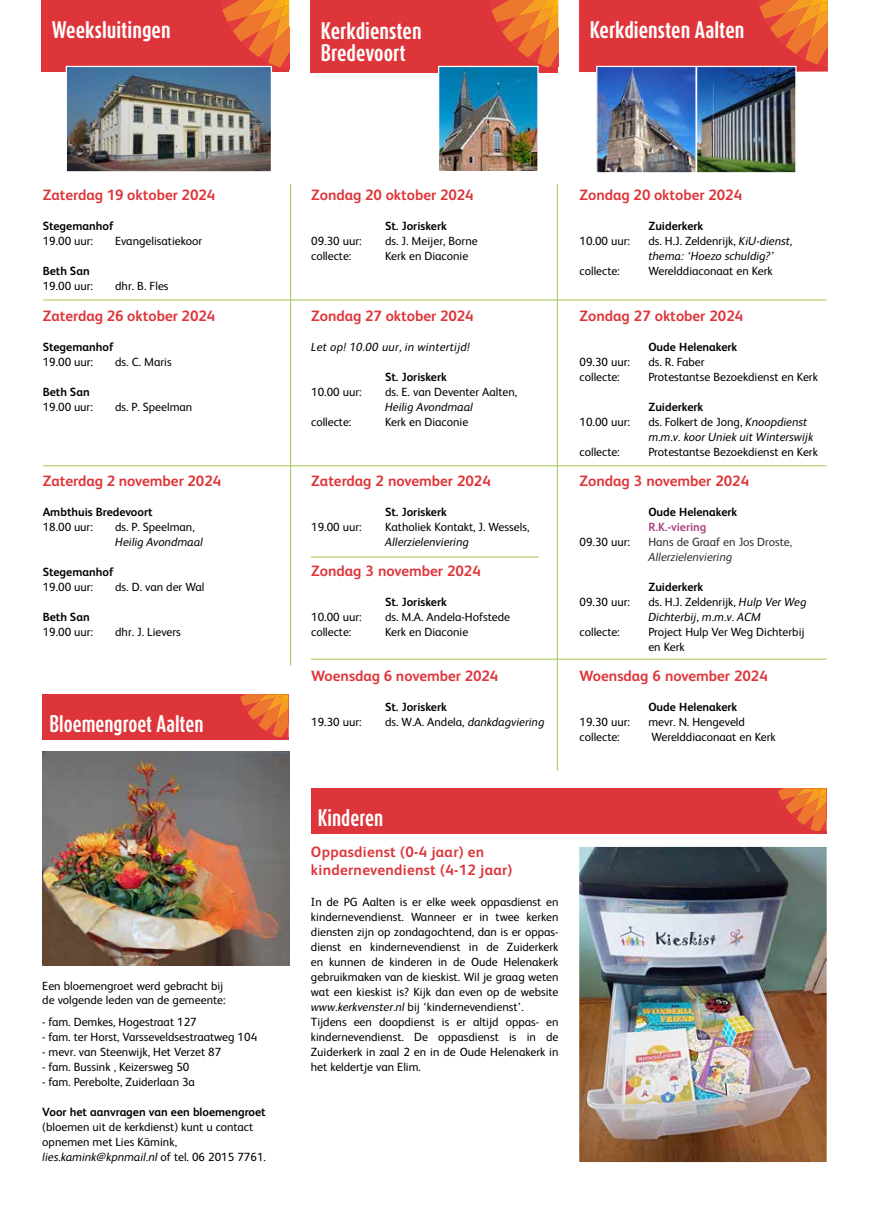
<style>
.page{position:relative;width:869px;height:1205px;background:#fff}
.page>*{position:absolute;margin:0;border:0;box-sizing:border-box;transform-origin:0 0}
.t1{font:700 20px/22.5px "Dax Compact";color:#fff}
.t2{font:700 20px "Dax Compact";color:#fff;scale:.95 1}
.t3{font:700 15px "FS Albert";color:#de353a}
.t4{font:700 15px/18.8px "FS Albert";letter-spacing:.02em;color:#de353a}
.t5{font:11.88px/15px "FS Albert";color:#000}
.t6{font:700 11.88px "FS Albert";color:#000}
.t7{font:italic 11.88px/15px "FS Albert";color:#000}
.t8{font:italic 11.88px "FS Albert";letter-spacing:.02em;color:#000}
.t9{font:11.88px "FS Albert";color:#2f2f2f}
.t10{font:italic 11.88px "FS Albert";color:#2f2f2f}
.t11{font:700 11.88px "FS Albert";color:#aa4285}
.s1{font-style:italic}
.s2{font-style:normal}
</style>
<div class="page">
<hr style="left:290px;top:184px;width:1px;height:481px;background:#a5c750">
<hr style="left:556px;top:184px;width:1px;height:586px;background:#a5c750">
<hr style="left:43px;top:465px;width:783px;height:1px;background:#a5c750">
<hr style="left:311px;top:659px;width:515px;height:1px;background:#a5c750">
<hr style="left:311px;top:557px;width:227px;height:1px;background:#a5c750">
<hr style="left:43px;top:300px;width:783px;height:1px;background:#a5c750">
<div style="left:310px;top:0;width:248px;height:72px;background:#de353a"></div>
<svg style="left:488px;top:0;width:70px;height:66px"></svg>
<svg style="left:579px;top:0;width:249px;height:72px;background:#e14238"></svg>
<img style="left:598px;top:68px;width:96px;height:103px">
<div style="left:596px;top:66px;width:100px;height:107px;border:1px solid #fff"></div>
<img style="left:697px;top:68px;width:97px;height:103px">
<div style="left:695px;top:66px;width:101px;height:107px;border:1px solid #fff"></div>
<div style="left:41px;top:0;width:248px;height:72px;background:#de353a"></div>
<svg style="left:219px;top:0;width:70px;height:70px"></svg>
<img style="left:68px;top:68px;width:202px;height:102px">
<div style="left:66px;top:66px;width:206px;height:106px;border:1px solid #fff"></div>
<img style="left:440px;top:68px;width:96px;height:103px">
<div style="left:438px;top:66px;width:100px;height:107px;border:1px solid #fff"></div>
<div style="left:42px;top:694px;width:246px;height:45px;background:#de353a"></div>
<svg style="left:240px;top:694px;width:49px;height:43px"></svg>
<div style="left:310px;top:788px;width:516px;height:45px;background:#de353a"></div>
<svg style="left:778px;top:788px;width:49px;height:43px"></svg>
<img style="left:579px;top:847px;width:246px;height:314px">
<div style="left:577px;top:845px;width:250px;height:318px;border:1px solid #fff"></div>
<img style="left:43px;top:751px;width:246px;height:214px">
<h1 class="t1" style="left:52px;top:19px;width:120px">Weeksluitingen</h1>
<h1 class="t1" style="left:589px;top:18px;width:156px">Kerkdiensten Aalten</h1>
<h1 class="t1" style="left:321px;top:19px;width:102px">Kerkdiensten<br>Bredevoort</h1>
<p class="t3" style="left:43px;top:185px;width:174px">Zaterdag 19 oktober 2024</p>
<p class="t6" style="left:43px;top:218px;width:72px">Stegemanhof</p>
<p class="t5" style="left:43px;top:233px;width:52px">19.00 uur:</p>
<p class="t5" style="left:115px;top:233px;width:88px">Evangelisatiekoor</p>
<p class="t6" style="left:43px;top:263px;width:48px">Beth San</p>
<p class="t5" style="left:43px;top:278px;width:52px">19.00 uur:</p>
<p class="t5" style="left:115px;top:278px;width:55px">dhr. B. Fles</p>
<p class="t3" style="left:43px;top:305px;width:174px">Zaterdag 26 oktober 2024</p>
<p class="t6" style="left:43px;top:338px;width:72px">Stegemanhof</p>
<p class="t5" style="left:43px;top:353px;width:52px">19.00 uur:</p>
<p class="t5" style="left:115px;top:353px;width:58px">ds. C. Maris</p>
<p class="t6" style="left:43px;top:383px;width:48px">Beth San</p>
<p class="t5" style="left:43px;top:398px;width:52px">19.00 uur:</p>
<p class="t5" style="left:115px;top:398px;width:79px">ds. P. Speelman</p>
<p class="t3" style="left:43px;top:470px;width:180px">Zaterdag 2 november 2024</p>
<p class="t6" style="left:43px;top:503px;width:111px">Ambthuis Bredevoort</p>
<p class="t5" style="left:43px;top:518px;width:52px">18.00 uur:</p>
<p class="t5" style="left:115px;top:518px;width:81px">ds. P. Speelman,</p>
<p class="t7" style="left:115px;top:533px;width:89px">Heilig Avondmaal</p>
<p class="t6" style="left:43px;top:563px;width:72px">Stegemanhof</p>
<p class="t5" style="left:43px;top:578px;width:52px">19.00 uur:</p>
<p class="t5" style="left:115px;top:578px;width:91px">ds. D. van der Wal</p>
<p class="t6" style="left:43px;top:608px;width:48px">Beth San</p>
<p class="t5" style="left:43px;top:623px;width:52px">19.00 uur:</p>
<p class="t5" style="left:115px;top:623px;width:67px">dhr. J. Lievers</p>
<h1 class="t2" style="left:49px;top:711px;width:164px">Bloemengroet Aalten</h1>
<p class="t5" style="left:42px;top:978px;width:185px;line-height:14.2px">Een bloemengroet werd gebracht bij de volgende leden van de gemeente:</p>
<p class="t5" style="left:42px;top:1013px;width:156px">- fam. Demkes, Hogestraat 127</p>
<p class="t5" style="left:42px;top:1028px;width:216px">- fam. ter Horst, Varsseveldsestraatweg 104</p>
<p class="t5" style="left:42px;top:1043px;width:180px">- mevr. van Steenwijk, Het Verzet 87</p>
<p class="t5" style="left:42px;top:1058px;width:149px">- fam. Bussink , Keizersweg 50</p>
<p class="t5" style="left:42px;top:1073px;width:154px">- fam. Perebolte, Zuiderlaan 3a</p>
<p class="t6" style="left:42px;top:1103px;width:225px">Voor het aanvragen van een bloemengroet</p>
<p class="t5" style="left:42px;top:1118px;width:225px">(bloemen uit de kerkdienst) kunt u contact opnemen met Lies Kämink, <span class="s1">lies.kamink@kpnmail.nl</span> of tel. 06 2015 7761.</p>
<p class="t3" style="left:311px;top:185px;width:164px">Zondag 20 oktober 2024</p>
<p class="t6" style="left:385px;top:218px;width:63px">St. Joriskerk</p>
<p class="t5" style="left:311px;top:233px;width:52px">09.30 uur:</p>
<p class="t5" style="left:385px;top:233px;width:94px">ds. J. Meijer, Borne</p>
<p class="t5" style="left:311px;top:248px;width:42px">collecte:</p>
<p class="t5" style="left:385px;top:248px;width:85px">Kerk en Diaconie</p>
<p class="t3" style="left:311px;top:305px;width:164px">Zondag 27 oktober 2024</p>
<p class="t8" style="left:311px;top:338px;width:160px">Let op! 10.00 uur, in wintertijd!</p>
<p class="t6" style="left:385px;top:368px;width:63px">St. Joriskerk</p>
<p class="t5" style="left:311px;top:383px;width:52px">10.00 uur:</p>
<p class="t5" style="left:385px;top:383px;width:134px">ds. E. van Deventer Aalten,</p>
<p class="t7" style="left:385px;top:398px;width:89px">Heilig Avondmaal</p>
<p class="t5" style="left:311px;top:413px;width:42px">collecte:</p>
<p class="t5" style="left:385px;top:413px;width:85px">Kerk en Diaconie</p>
<p class="t3" style="left:311px;top:470px;width:181px">Zaterdag 2 november 2024</p>
<p class="t6" style="left:385px;top:503px;width:63px">St. Joriskerk</p>
<p class="t5" style="left:311px;top:518px;width:52px">19.00 uur:</p>
<p class="t5" style="left:385px;top:518px;width:146px">Katholiek Kontakt, J. Wessels,</p>
<p class="t7" style="left:385px;top:533px;width:85px">Allerzielenviering</p>
<p class="t3" style="left:311px;top:560px;width:171px">Zondag 3 november 2024</p>
<p class="t6" style="left:385px;top:593px;width:63px">St. Joriskerk</p>
<p class="t5" style="left:311px;top:608px;width:52px">10.00 uur:</p>
<p class="t5" style="left:385px;top:608px;width:127px">ds. M.A. Andela-Hofstede</p>
<p class="t5" style="left:311px;top:623px;width:42px">collecte:</p>
<p class="t5" style="left:385px;top:623px;width:85px">Kerk en Diaconie</p>
<p class="t3" style="left:311px;top:665px;width:188px">Woensdag 6 november 2024</p>
<p class="t6" style="left:385px;top:698px;width:63px">St. Joriskerk</p>
<p class="t5" style="left:311px;top:713px;width:52px">19.30 uur:</p>
<p class="t5" style="left:385px;top:713px;width:161px">ds. W.A. Andela, <span class="s1">dankdagviering</span></p>
<p class="t3" style="left:579px;top:185px;width:164px">Zondag 20 oktober 2024</p>
<p class="t6" style="left:648px;top:218px;width:56px">Zuiderkerk</p>
<p class="t5" style="left:579px;top:233px;width:52px">10.00 uur:</p>
<p class="t7" style="left:648px;top:233px;width:145px"><span class="s2">ds. H.J. Zeldenrijk,</span> KiU-dienst, thema: ‘Hoezo schuldig?’</p>
<p class="t5" style="left:579px;top:263px;width:42px">collecte:</p>
<p class="t5" style="left:648px;top:263px;width:126px">Werelddiaconaat en Kerk</p>
<p class="t3" style="left:579px;top:305px;width:165px">Zondag 27 oktober 2024</p>
<p class="t6" style="left:648px;top:338px;width:90px">Oude Helenakerk</p>
<p class="t5" style="left:579px;top:353px;width:52px">09.30 uur:</p>
<p class="t5" style="left:648px;top:353px;width:58px">ds. R. Faber</p>
<p class="t5" style="left:579px;top:368px;width:42px">collecte:</p>
<p class="t5" style="left:648px;top:368px;width:171px">Protestantse Bezoekdienst en Kerk</p>
<p class="t6" style="left:648px;top:398px;width:56px">Zuiderkerk</p>
<p class="t5" style="left:579px;top:413px;width:52px">10.00 uur:</p>
<p class="t7" style="left:648px;top:413px;width:166px"><span class="s2">ds. Folkert de Jong,</span> Knoopdienst m.m.v. koor Uniek uit Winterswijk</p>
<p class="t5" style="left:579px;top:443px;width:42px">collecte:</p>
<p class="t5" style="left:648px;top:443px;width:171px">Protestantse Bezoekdienst en Kerk</p>
<p class="t3" style="left:579px;top:470px;width:171px">Zondag 3 november 2024</p>
<p class="t6" style="left:648px;top:503px;width:90px">Oude Helenakerk</p>
<p class="t11" style="left:648px;top:518px;width:60px">R.K.-viering</p>
<p class="t5" style="left:579px;top:533px;width:52px">09.30 uur:</p>
<p class="t9" style="left:648px;top:533px;width:145px">Hans de Graaf en Jos Droste,</p>
<p class="t10" style="left:648px;top:548px;width:85px">Allerzielenviering</p>
<p class="t6" style="left:648px;top:578px;width:56px">Zuiderkerk</p>
<p class="t5" style="left:579px;top:593px;width:52px">09.30 uur:</p>
<p class="t7" style="left:648px;top:593px;width:160px"><span class="s2">ds. H.J. Zeldenrijk,</span> Hulp Ver Weg<br>Dichterbij, m.m.v. ACM</p>
<p class="t5" style="left:579px;top:623px;width:42px">collecte:</p>
<p class="t5" style="left:648px;top:623px;width:158px">Project Hulp Ver Weg Dichterbij en Kerk</p>
<p class="t3" style="left:579px;top:665px;width:190px">Woensdag 6 november 2024</p>
<p class="t6" style="left:648px;top:698px;width:90px">Oude Helenakerk</p>
<p class="t5" style="left:579px;top:713px;width:52px">19.30 uur:</p>
<p class="t5" style="left:648px;top:713px;width:98px">mevr. N. Hengeveld</p>
<p class="t5" style="left:579px;top:728px;width:42px">collecte:</p>
<p class="t5" style="left:651px;top:728px;width:126px">Werelddiaconaat en Kerk</p>
<h1 class="t2" style="left:318px;top:805px;width:70px">Kinderen</h1>
<p class="t4" style="left:311px;top:841px;width:203px">Oppasdienst (0-4 jaar) en kindernevendienst (4-12 jaar)</p>
<p class="t5" style="left:310px;top:893px;width:249px">In de PG Aalten is er elke week oppasdienst en kindernevendienst. Wanneer er in twee kerken diensten zijn op zondagochtend, dan is er oppas&shy;dienst en kindernevendienst in de Zuiderkerk en kunnen de kinderen in de Oude Helenakerk gebruikmaken van de kieskist. Wil je graag weten wat een kieskist is? Kijk dan even op de website <span class="s1">www.kerkvenster.nl</span> bij ‘kindernevendienst’.<br>Tijdens een doopdienst is er altijd oppas- en kindernevendienst. De oppasdienst is in de Zuiderkerk in zaal 2 en in de Oude Helenakerk in het keldertje van Elim.</p>
</div>
